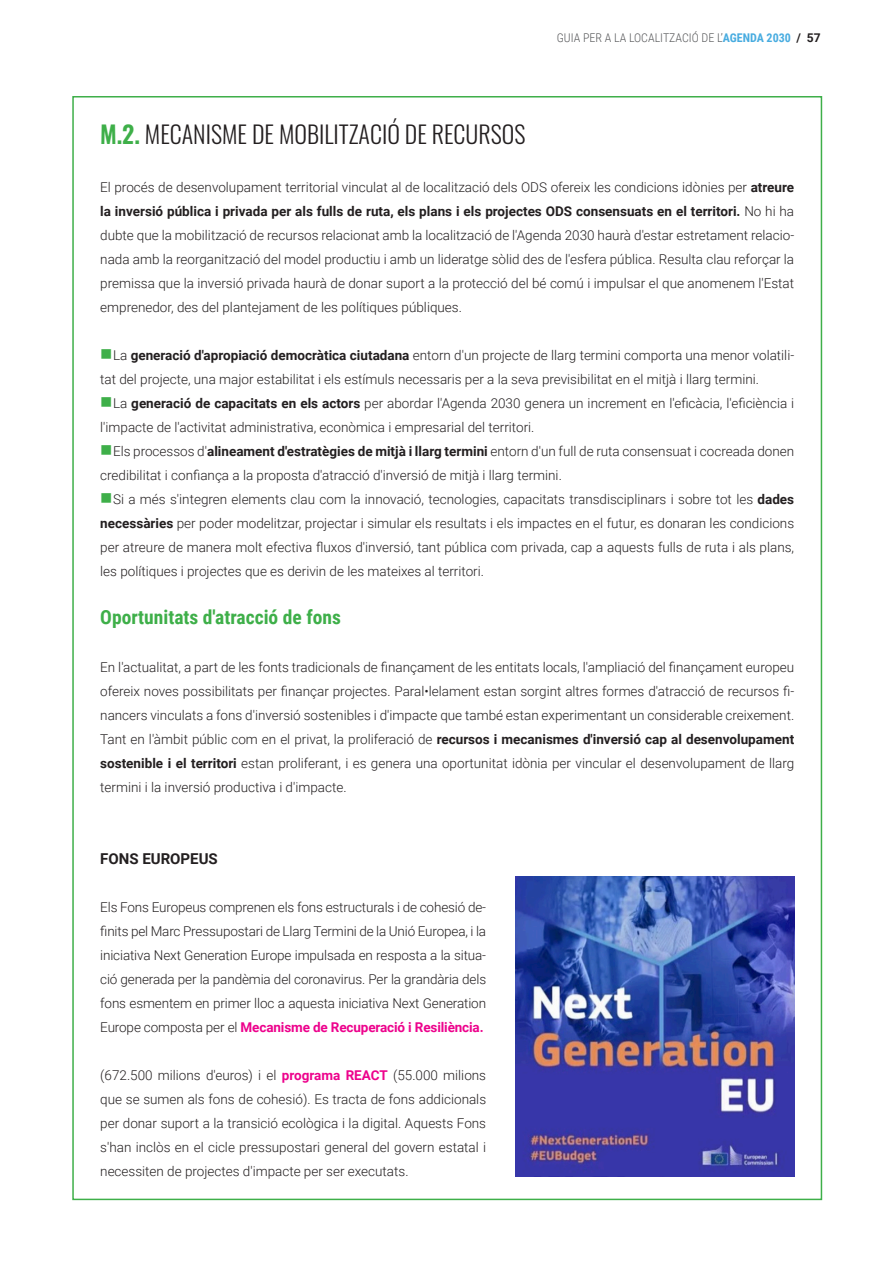
<style>
.page{position:relative;width:893px;height:1263px;background:#fff}
.page>*{position:absolute;margin:0;border:0;box-sizing:border-box;transform-origin:0 0}
.t1{font:300 24px "Oswald";color:#231f20}
.t2{font:700 19.5px "Roboto Condensed";color:#3eaf49}
.Viñeta_amarilla_-_Co{font:700 15px "Roboto";color:#231f20}
.Viñeta_amarilla_-_Co-2{font:300 13.5px/24px "Roboto";color:#231f20;text-align:justify}
.t3{font:300 12px "Roboto Condensed";color:#57585a}
.s1{font-weight:700;color:#48ace0}
.s2{font-family:"Roboto";font-weight:700;color:#231f20}
.s3{font-weight:600;color:#3eaf49}
.s4{font-weight:700}
.s5{font-weight:700;color:#ed028c}
</style>
<div class="page">
<img style="left:516px;top:876px;width:278px;height:300px">
<p class="t3" style="left:557px;top:29px;width:265px">GUIA PER A LA LOCALITZACIÓ DE L’<span class="s1">AGENDA 2030</span> <span class="s2">/ 57</span></p>
<p class="t1" style="left:100px;top:112px;width:427px"><span class="s3">M.2.</span> MECANISME DE MOBILITZACIÓ DE RECURSOS</p>
<p class="Viñeta_amarilla_-_Co-2" style="left:100px;top:175px;width:695px">El procés de desenvolupament territorial vinculat al de localització dels ODS ofereix les condicions idònies per <span class="s4">atreure la inversió pública i privada per als fulls de ruta, els plans i els projectes ODS consensuats en el territori.</span> No hi ha dubte que la mobilització de recursos relacionat amb la localització de l'Agenda 2030 haurà d'estar estretament relacio&shy;nada amb la reorganització del model productiu i amb un lideratge sòlid des de l'esfera pública. Resulta clau reforçar la premissa que la inversió privada haurà de donar suport a la protecció del bé comú i impulsar el que anomenem l'Estat emprenedor, des del plantejament de les polítiques públiques.</p>
<p class="Viñeta_amarilla_-_Co-2" style="left:100px;top:343px;width:695px;text-indent:13px">La <span class="s4">generació d'apropiació democràtica ciutadana</span> entorn d'un projecte de llarg termini comporta una menor volatili&shy;tat del projecte, una major estabilitat i els estímuls necessaris per a la seva previsibilitat en el mitjà i llarg termini.</p>
<p class="Viñeta_amarilla_-_Co-2" style="left:100px;top:391px;width:695px;text-indent:13px">La <span class="s4">generació de capacitats en els actors</span> per abordar l'Agenda 2030 genera un increment en l'eficàcia, l'eficiència i l'impacte de l'activitat administrativa, econòmica i empresarial del territori.</p>
<p class="Viñeta_amarilla_-_Co-2" style="left:100px;top:439px;width:695px;text-indent:13px">Els processos d'<span class="s4">alineament d'estratègies de mitjà i llarg termini</span> entorn d'un full de ruta consensuat i cocreada donen credibilitat i confiança a la proposta d'atracció d'inversió de mitjà i llarg termini.</p>
<p class="Viñeta_amarilla_-_Co-2" style="left:100px;top:487px;width:695px;text-indent:13px">Si a més s'integren elements clau com la innovació, tecnologies, capacitats transdisciplinars i sobre tot les <span class="s4">dades necessàries</span> per poder modelitzar, projectar i simular els resultats i els impactes en el futur, es donaran les condicions per atreure de manera molt efectiva fl uxos d'inversió, tant pública com privada, cap a aquests fulls de ruta i als plans, les polítiques i projectes que es derivin de les mateixes al territori.</p>
<p class="t2" style="left:100px;top:603px;width:242px">Oportunitats d'atracció de fons</p>
<p class="Viñeta_amarilla_-_Co-2" style="left:100px;top:655px;width:695px">En l'actualitat, a part de les fonts tradicionals de finançament de les entitats locals, l'ampliació del finançament europeu ofereix noves possibilitats per finançar projectes. Paral•lelament estan sorgint altres formes d'atracció de recursos fi&shy;nancers vinculats a fons d'inversió sostenibles i d'impacte que també estan experimentant un considerable creixement.<br>Tant en l'àmbit públic com en el privat, la proliferació de <span class="s4">recursos i mecanismes d'inversió cap al desenvolupament sostenible i el territori</span> estan proliferant, i es genera una oportunitat idònia per vincular el desenvolupament de llarg termini i la inversió productiva i d'impacte.</p>
<p class="Viñeta_amarilla_-_Co" style="left:100px;top:848px;width:119px">FONS EUROPEUS</p>
<p class="Viñeta_amarilla_-_Co-2" style="left:100px;top:895px;width:387px">Els Fons Europeus comprenen els fons estructurals i de cohesió de&shy;finits pel Marc Pressupostari de Llarg Termini de la Unió Europea, i la iniciativa Next Generation Europe impulsada en resposta a la situa&shy;ció generada per la pandèmia del coronavirus. Per la grandària dels fons esmentem en primer lloc a aquesta iniciativa Next Generation Europe composta per el <span class="s5">Mecanisme de Recuperació i Resiliència.</span></p>
<p class="Viñeta_amarilla_-_Co-2" style="left:100px;top:1063px;width:387px">(672.500 milions d'euros) i el <span class="s5">programa REACT</span> (55.000 milions que se sumen als fons de cohesió). Es tracta de fons addicionals per donar suport a la transició ecològica i la digital. Aquests Fons s'han inclòs en el cicle pressupostari general del govern estatal i necessiten de projectes d'impacte per ser executats.</p>
</div>
